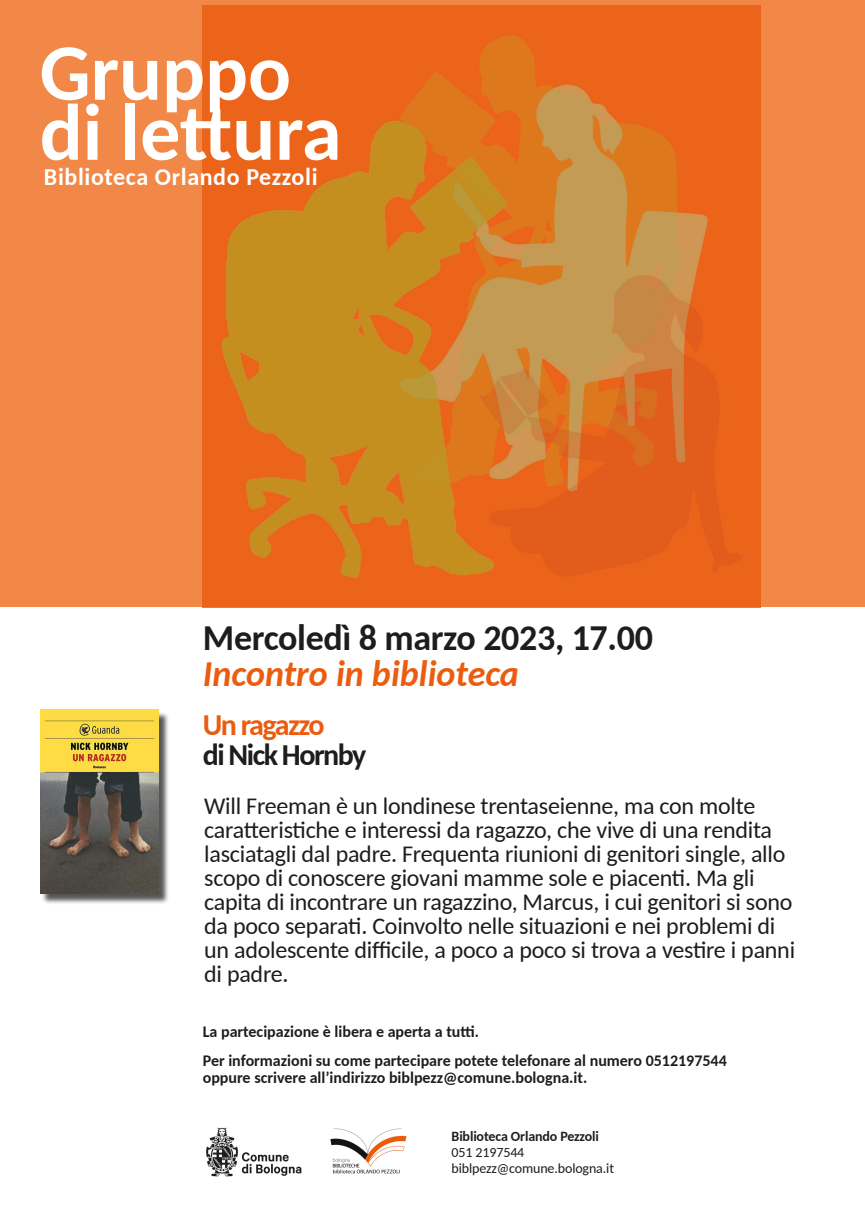
<style>
.page{position:relative;width:865px;height:1214px;background:#fff}
.page>*{position:absolute;margin:0;border:0;box-sizing:border-box;transform-origin:0 0}
.t1{font:700 80px "Carlito";color:#fff}
.t2{font:700 36px "Carlito";letter-spacing:-.01em;color:#1d1d1b}
.t3{font:italic 700 36px "Carlito";color:#eb5c0f}
.t4{font:700 30px "Carlito";letter-spacing:-.05em;color:#1d1d1b}
.t5{font:700 30px "Carlito";letter-spacing:-.05em;color:#eb5c0f}
.t6{font:24px/24px "Carlito";letter-spacing:-.01em;color:#1d1d1b}
.t7{font:700 24px "Carlito";letter-spacing:.025em;color:#fff}
.t8{font:700 16px/17px "Carlito";color:#1d1d1b}
.t9{font:14px "Carlito";letter-spacing:-.01em;color:#1d1d1b}
.t10{font:700 14px "Carlito";letter-spacing:-.01em;color:#1d1d1b}
</style>
<div class="page">
<img style="left:206px;top:1127px;width:201px;height:50px">
<div style="left:0;top:0;width:865px;height:607px;background:#f18848"></div>
<img style="left:203px;top:5px;width:557px;height:602px">
<div style="left:41px;top:711px;width:129px;height:193px;background:#1d1d1b;opacity:.75"></div>
<img style="left:40px;top:709px;width:119px;height:184px">
<p class="t1" style="left:40px;top:18px;width:253px">Gruppo</p>
<p class="t1" style="left:40px;top:78px;width:303px">di lettura</p>
<p class="t7" style="left:44px;top:160px;width:275px">Biblioteca Orlando Pezzoli</p>
<p class="t2" style="left:203px;top:612px;width:451px">Mercoledì 8 marzo 2023, 17.00</p>
<p class="t3" style="left:203px;top:648px;width:317px">Incontro in biblioteca</p>
<p class="t5" style="left:203px;top:704px;width:123px">Un ragazzo</p>
<p class="t4" style="left:203px;top:734px;width:165px">di Nick Hornby</p>
<p class="t6" style="left:204px;top:792px;width:592px">Will Freeman è un londinese trentaseienne, ma con molte caratteristiche e interessi da ragazzo, che vive di una rendita lasciatagli dal padre. Frequenta riunioni di genitori single, allo scopo di conoscere giovani mamme sole e piacenti. Ma gli capita di incontrare un ragazzino, Marcus, i cui genitori si sono da poco separati. Coinvolto nelle situazioni e nei problemi di un adolescente difficile, a poco a poco si trova a vestire i panni di padre.</p>
<p class="t8" style="left:203px;top:1022px;width:278px">La partecipazione è libera e aperta a tutti.</p>
<p class="t8" style="left:203px;top:1051px;width:525px">Per informazioni su come partecipare potete telefonare al numero 0512197544 oppure scrivere all’indirizzo biblpezz@comune.bologna.it.</p>
<p class="t10" style="left:451px;top:1126px;width:149px">Biblioteca Orlando Pezzoli</p>
<p class="t9" style="left:451px;top:1142px;width:74px">051 2197544</p>
<p class="t9" style="left:451px;top:1158px;width:164px">biblpezz@comune.bologna.it</p>
</div>
